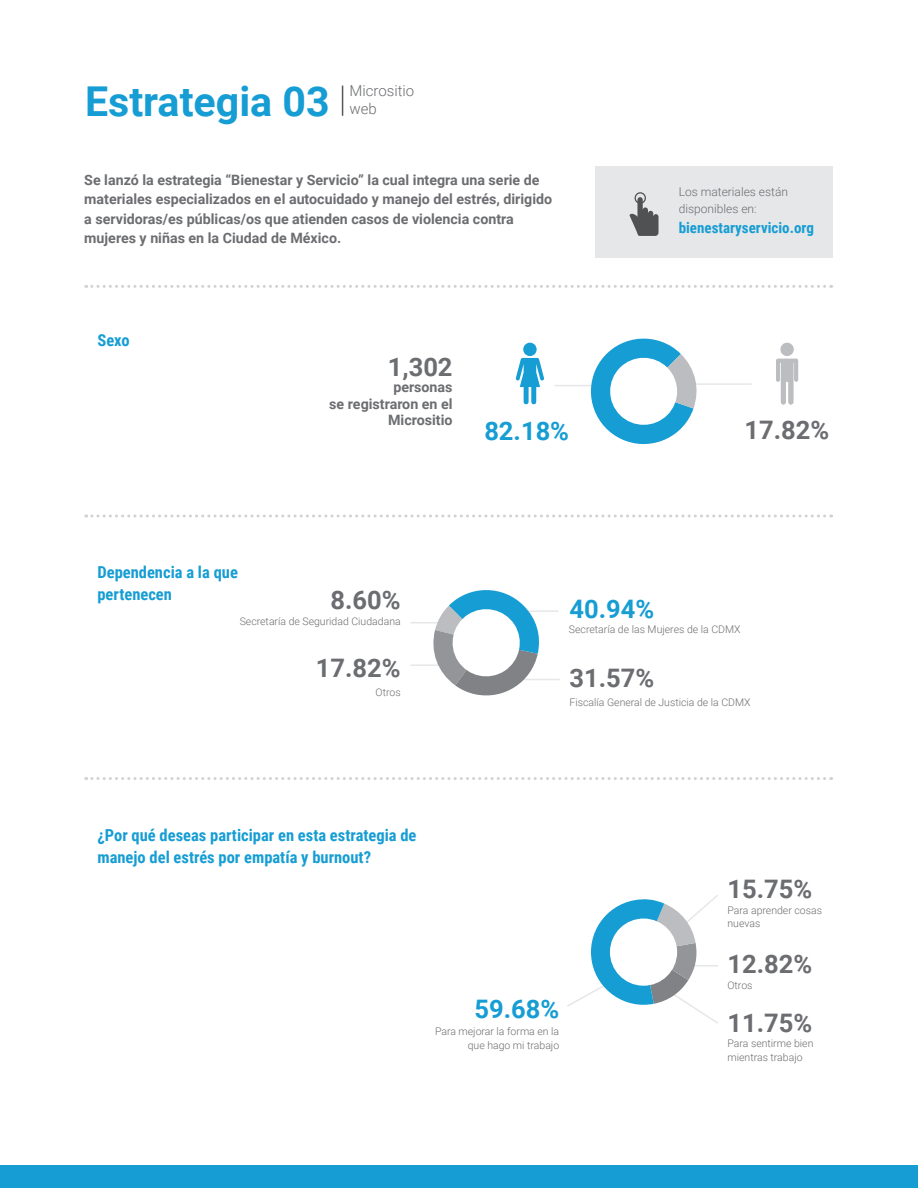
<style>
.page{position:relative;width:918px;height:1188px;background:#fff}
.page>*{position:absolute;margin:0;border:0;box-sizing:border-box;transform-origin:0 0}
.t1{font:700 41.1px "Roboto";color:#169dd4}
.t2{font:700 25.5px "Roboto";color:#6c6d70}
.t3{font:700 25.5px "Roboto";color:#169dd4}
.t4{font:700 16.5px/22.5px "Roboto Condensed";color:#169dd4}
.t5{font:700 15px "Roboto Condensed";color:#169dd4}
.t6{font:300 15px/18px "Roboto";color:#6c6d70}
.t7{font:700 14.25px/19.5px "Roboto";color:#6c6d70}
.t8{font:300 12px/16.5px "Roboto";color:#6c6d70}
.t9{font:300 10.5px/13.5px "Roboto";color:#6c6d70}
</style>
<div class="page">
<div style="left:596px;top:166px;width:237px;height:91px;background:#e6e7e9"></div>
<hr style="left:342px;top:86px;width:1px;height:30px;background:#57585a">
<svg style="left:86px;top:285px;width:746px;height:3px"></svg>
<div style="left:0;top:1165px;width:918px;height:23px;background:#169dd4"></div>
<svg style="left:86px;top:514px;width:746px;height:3px"></svg>
<svg style="left:86px;top:777px;width:746px;height:3px"></svg>
<hr style="left:411px;top:622px;width:35px;height:1px;background:#e6e7e9">
<hr style="left:496px;top:610px;width:63px;height:2px;background:#e6e7e9">
<hr style="left:411px;top:664px;width:35px;height:2px;background:#e6e7e9">
<hr style="left:504px;top:679px;width:56px;height:1px;background:#e6e7e9">
<svg style="left:567px;top:895px;width:151px;height:128px"></svg>
<div style="left:610px;top:918px;width:67px;height:68px;background:#fff;border-radius:50%"></div>
<svg style="left:430px;top:590px;width:109px;height:106px"></svg>
<svg style="left:516px;top:358px;width:28px;height:46px"></svg>
<div style="left:523px;top:343px;width:14px;height:13px;background:#169dd4;border-radius:50%"></div>
<div style="left:780px;top:343px;width:14px;height:13px;background:#bcbdc0;border-radius:50%"></div>
<svg style="left:776px;top:359px;width:22px;height:46px"></svg>
<hr style="left:690px;top:383px;width:62px;height:2px;background:#e6e7e9">
<hr style="left:555px;top:385px;width:55px;height:1px;background:#e6e7e9">
<svg style="left:590px;top:338px;width:107px;height:106px"></svg>
<svg style="left:630px;top:192px;width:29px;height:44px"></svg>
<h1 class="t1" style="left:85px;top:73px;width:246px">Estrategia 03</h1>
<p class="t6" style="left:349px;top:81px;width:66px">Micrositio web</p>
<p class="t7" style="left:84px;top:169px;width:469px">Se lanzó la estrategia “Bienestar y Servicio” la cual integra una serie de materiales especializados en el autocuidado y manejo del estrés, dirigido a servidoras/es públicas/os que atienden casos de violencia contra mujeres y niñas en la Ciudad de México.</p>
<p class="t4" style="left:97px;top:329px;width:34px">Sexo</p>
<p class="t8" style="left:679px;top:183px;width:111px">Los materiales están disponibles en:</p>
<p class="t5" style="left:679px;top:217px;width:137px">bienestaryservicio.org</p>
<h2 class="t2" style="left:388px;top:349px;width:66px">1,302</h2>
<p class="t7" style="left:329px;top:379px;width:125px;line-height:16.5px;text-align:right">personas<br>se registraron en el<br>Micrositio</p>
<h2 class="t3" style="left:484px;top:413px;width:86px">82.18%</h2>
<h2 class="t2" style="left:744px;top:412px;width:86px">17.82%</h2>
<p class="t4" style="left:97px;top:560px;width:142px">Dependencia a la que pertenecen</p>
<h2 class="t2" style="left:331px;top:582px;width:72px">8.60%</h2>
<p class="t9" style="left:240px;top:614px;width:163px">Secretaría de Seguridad Ciudadana</p>
<h2 class="t2" style="left:316px;top:650px;width:86px">17.82%</h2>
<p class="t9" style="left:376px;top:685px;width:27px">Otros</p>
<p class="t4" style="left:97px;top:823px;width:321px">¿Por qué deseas participar en esta estrategia de manejo del estrés por empatía y burnout?</p>
<h2 class="t3" style="left:570px;top:591px;width:86px">40.94%</h2>
<p class="t9" style="left:569px;top:622px;width:173px">Secretaría de las Mujeres de la CDMX</p>
<h2 class="t2" style="left:570px;top:661px;width:86px">31.57%</h2>
<p class="t9" style="left:570px;top:695px;width:183px">Fiscalía General de Justicia de la CDMX</p>
<h2 class="t2" style="left:727px;top:871px;width:86px">15.75%</h2>
<p class="t9" style="left:728px;top:903px;width:96px">Para aprender cosas nuevas</p>
<h2 class="t2" style="left:727px;top:946px;width:86px">12.82%</h2>
<p class="t9" style="left:728px;top:978px;width:27px">Otros</p>
<h2 class="t3" style="left:474px;top:991px;width:86px">59.68%</h2>
<p class="t9" style="left:435px;top:1025px;width:126px;text-align:right">Para mejorar la forma en la que hago mi trabajo</p>
<h2 class="t2" style="left:728px;top:1005px;width:86px">11.75%</h2>
<p class="t9" style="left:728px;top:1037px;width:87px">Para sentirme bien mientras trabajo</p>
</div>
